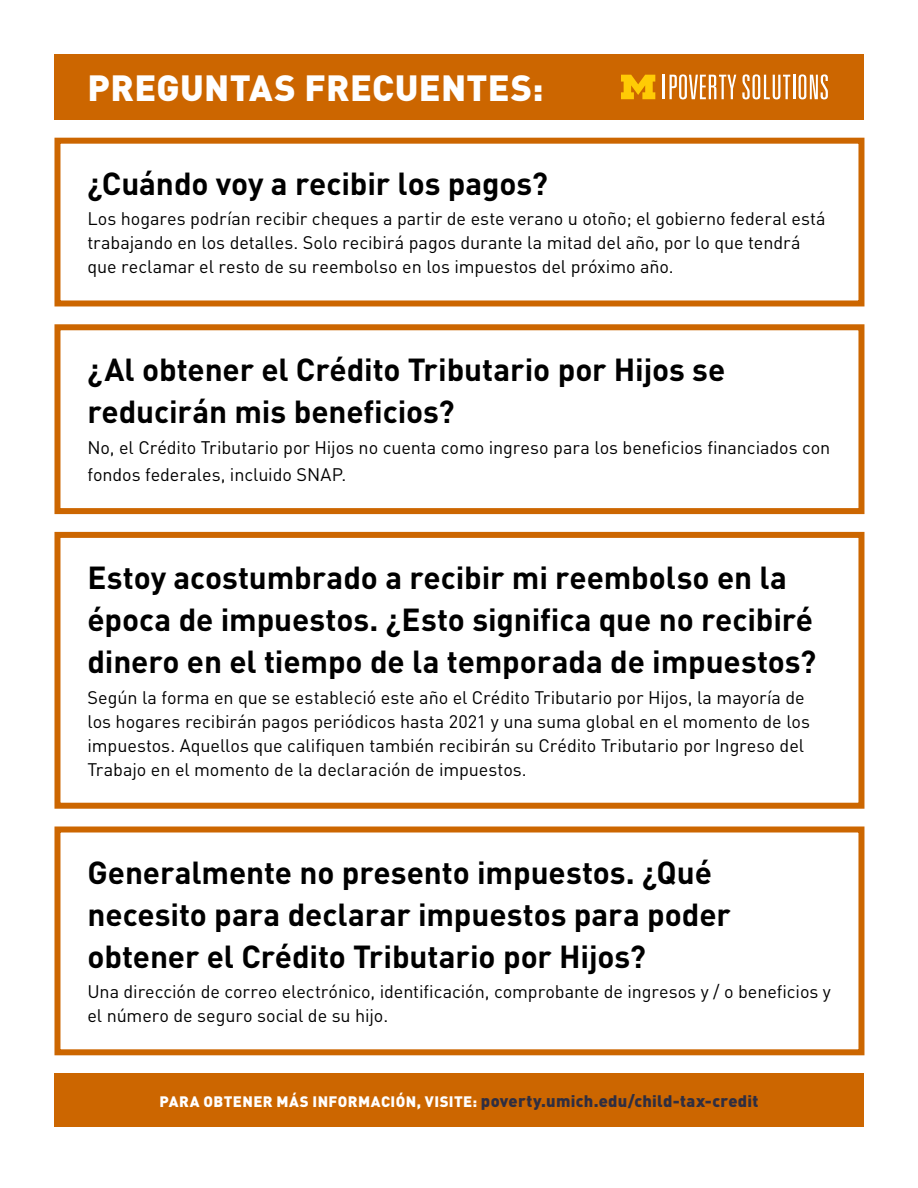
<style>
.page{position:relative;width:918px;height:1188px;background:#fff}
.page>*{position:absolute;margin:0;border:0;box-sizing:border-box;transform-origin:0 0}
.t1{font:900 36px "DINOT";letter-spacing:.01em;color:#fff}
.t2{font:700 31.5px/42px "DINOT";letter-spacing:-.005em;color:#000}
.t3{font:18px/24px "DINOT";letter-spacing:-.005em;color:#000}
.t4{font:900 16.5px "DINOT";letter-spacing:.015em;color:#2f2e41}
.s1{font-size:15px;color:#fff}
</style>
<div class="page">
<div style="left:54px;top:54px;width:810px;height:66px;background:#c60"></div>
<hr style="left:662px;top:75px;width:3px;height:24px;background:#fff">
<svg style="left:621px;top:75px;width:34px;height:24px"></svg>
<svg style="left:670px;top:74px;width:66px;height:25px"></svg>
<svg style="left:742px;top:74px;width:48px;height:25px"></svg>
<hr style="left:793px;top:75px;width:3px;height:24px;background:#fff">
<svg style="left:799px;top:74px;width:29px;height:25px"></svg>
<div style="left:54px;top:1073px;width:810px;height:54px;background:#c60"></div>
<div style="left:54px;top:138px;width:810px;height:168px;border:6px solid #c60"></div>
<div style="left:54px;top:532px;width:810px;height:277px;border:6px solid #c60"></div>
<div style="left:54px;top:827px;width:810px;height:228px;border:6px solid #c60"></div>
<div style="left:54px;top:324px;width:810px;height:190px;border:6px solid #c60"></div>
<h1 class="t1" style="left:88px;top:64px;width:457px">PREGUNTAS FRECUENTES:</h1>
<h2 class="t2" style="left:87px;top:161px;width:462px">¿Cuándo voy a recibir los pagos?</h2>
<p class="t3" style="left:87px;top:207px;width:740px">Los hogares podrían recibir cheques a partir de este verano u otoño; el gobierno federal está trabajando en los detalles. Solo recibirá pagos durante la mitad del año, por lo que tendrá que reclamar el resto de su reembolso en los impuestos del próximo año.</p>
<h2 class="t2" style="left:87px;top:348px;width:639px">¿Al obtener el Crédito Tributario por Hijos se reducirán mis beneficios?</h2>
<p class="t3" style="left:87px;top:434px;width:744px;line-height:27px">No, el Crédito Tributario por Hijos no cuenta como ingreso para los beneficios financiados con fondos federales, incluido SNAP.</p>
<h2 class="t2" style="left:87px;top:556px;width:730px">Estoy acostumbrado a recibir mi reembolso en la época de impuestos. ¿Esto significa que no recibiré dinero en el tiempo de la temporada de impuestos?</h2>
<p class="t3" style="left:87px;top:685px;width:724px">Según la forma en que se estableció este año el Crédito Tributario por Hijos, la mayoría de los hogares recibirán pagos periódicos hasta 2021 y una suma global en el momento de los impuestos. Aquellos que califiquen también recibirán su Crédito Tributario por Ingreso del Trabajo en el momento de la declaración de impuestos.</p>
<h2 class="t2" style="left:87px;top:850px;width:645px">Generalmente no presento impuestos. ¿Qué necesito para declarar impuestos para poder obtener el Crédito Tributario por Hijos?</h2>
<p class="t3" style="left:87px;top:980px;width:745px">Una dirección de correo electrónico, identificación, comprobante de ingresos y / o beneficios y el número de seguro social de su hijo.</p>
<p class="t4" style="left:160px;top:1090px;width:601px"><span class="s1">PARA OBTENER MÁS INFORMACIÓN, VISITE:</span> poverty.umich.edu/child-tax-credit</p>
</div>
